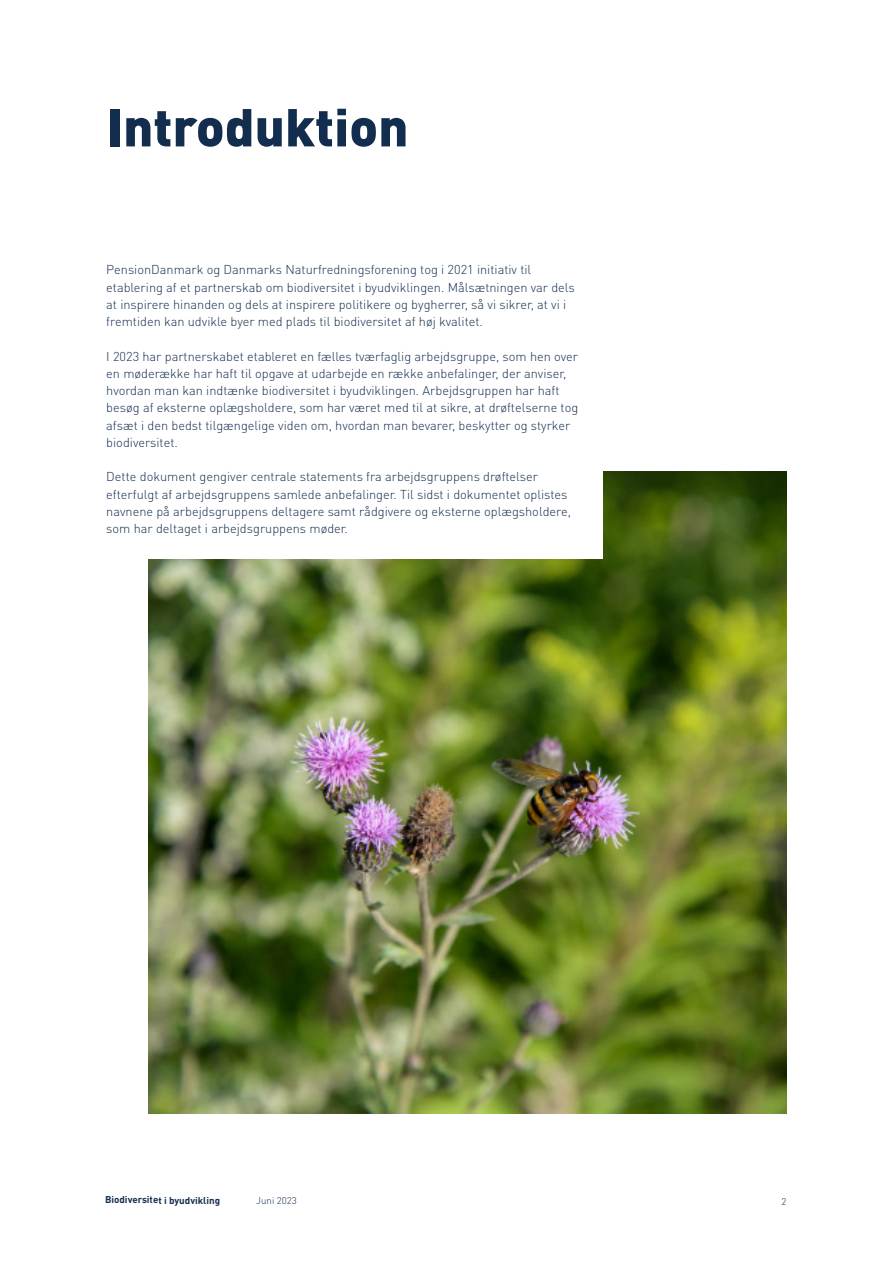
<style>
.page{position:relative;width:893px;height:1263px;background:#fff}
.page>*{position:absolute;margin:0;border:0;box-sizing:border-box;transform-origin:0 0}
.store_overskrifter{font:900 52.5px "DIN Pro";color:#132d4f}
.Brødtekst{font:300 12.75px/17.2px "DIN Pro";color:#132d4f}
.t1{font:700 9.75px "DIN Pro";letter-spacing:-.005em;color:#132d4f}
.t2{font:300 9.75px "DIN Pro";letter-spacing:-.005em;color:#132d4f}
</style>
<div class="page">
<img style="left:149px;top:472px;width:638px;height:642px">
<div style="left:106px;top:246px;width:496px;height:312px;background:#fff"></div>
<p class="store_overskrifter" style="left:106px;top:92px;width:304px">Introduktion</p>
<p class="Brødtekst" style="left:106px;top:261px;width:470px">PensionDanmark og Danmarks Naturfredningsforening tog i 2021 initiativ til etablering af et partnerskab om biodiversitet i byudviklingen. Målsætningen var dels at inspirere hinanden og dels at inspirere politikere og bygherrer, så vi sikrer, at vi i fremtiden kan udvikle byer med plads til biodiversitet af høj kvalitet.</p>
<p class="Brødtekst" style="left:106px;top:347px;width:473px">I 2023 har partnerskabet etableret en fælles tværfaglig arbejdsgruppe, som hen over en møderække har haft til opgave at udarbejde en række anbefalinger, der anviser, hvordan man kan indtænke biodiversitet i byudviklingen. Arbejdsgruppen har haft besøg af eksterne oplægsholdere, som har været med til at sikre, at drøftelserne tog afsæt i den bedst tilgængelige viden om, hvordan man bevarer, beskytter og styrker biodiversitet.</p>
<p class="Brødtekst" style="left:106px;top:468px;width:466px">Dette dokument gengiver centrale statements fra arbejdsgruppens drøftelser efterfulgt af arbejdsgruppens samlede anbefalinger. Til sidst i dokumentet oplistes navnene på arbejdsgruppens deltagere samt rådgivere og eksterne oplægsholdere, som har deltaget i arbejdsgruppens møder.</p>
<p class="t1" style="left:105px;top:1193px;width:117px">Biodiversitet i byudvikling</p>
<p class="t2" style="left:256px;top:1194px;width:42px">Juni 2023</p>
<p class="t2" style="left:781px;top:1195px;width:7px">2</p>
</div>
